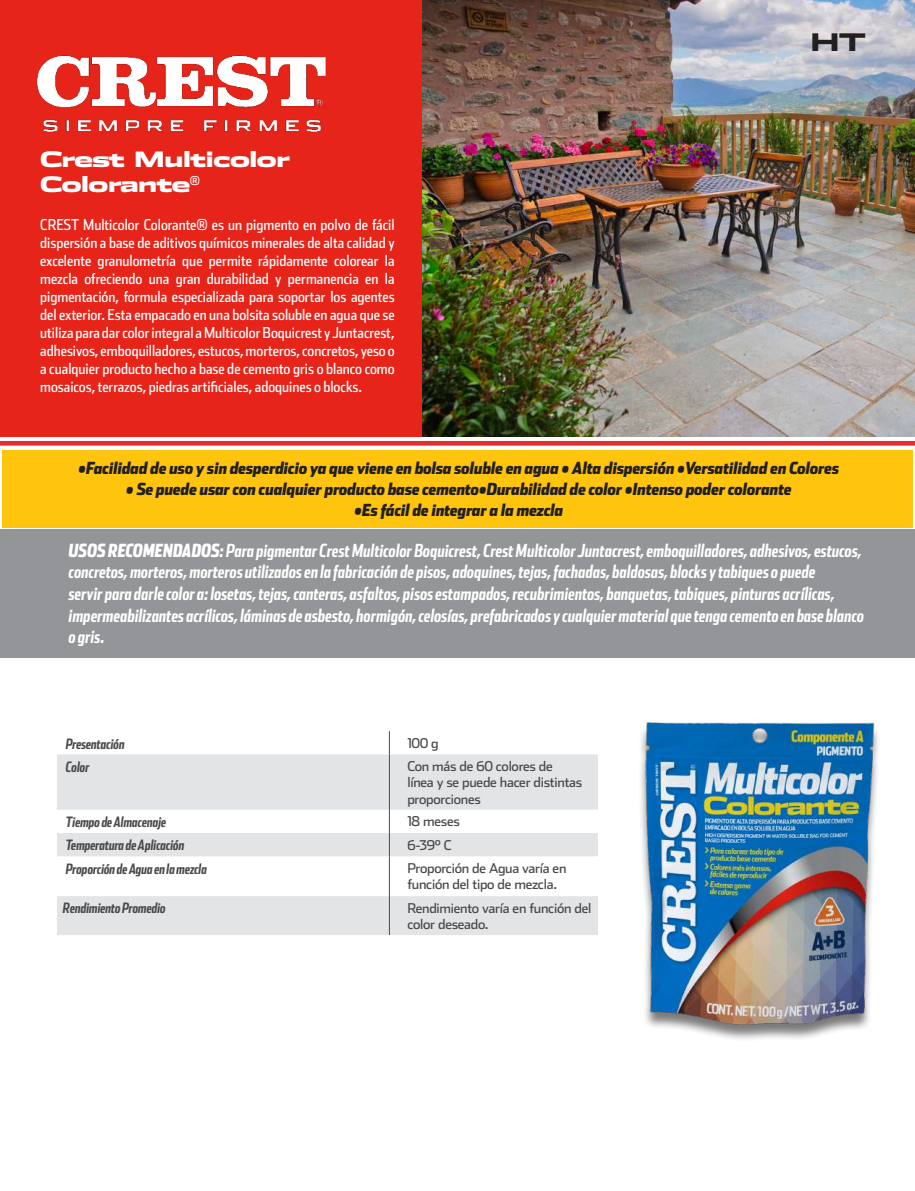
<style>
.page{position:relative;width:915px;height:1191px;background:#fff}
.page>*{position:absolute;margin:0;border:0;box-sizing:border-box;transform-origin:0 0}
.t1{font:900 24px "Stainless Ext";color:#231f20}
.t2{font:900 21px/25.2px "Stainless Ext";letter-spacing:-.05em;color:#fff}
.t3{font:italic 700 18px/21.6px "Stainless Comp";color:#fff}
.t4{font:italic 900 16.5px "Stainless Cond";letter-spacing:-.01em;color:#231f20}
.t5{font:15px/18px "Stainless Cond";color:#fff;text-align:justify}
.t6{font:italic 700 14.25px "Stainless Comp";letter-spacing:-.01em;color:#494a4b}
.t7{font:13.5px/16.2px "Stainless";letter-spacing:-.02em;color:#494a4b}
.s1{font-weight:900}
</style>
<div class="page">
<svg style="left:0;top:441px;width:914px;height:5px;background:#e23e3d"></svg>
<div style="left:2px;top:450px;width:910px;height:77px;background:#fec40e"></div>
<img style="left:421px;top:0;width:493px;height:436px">
<svg style="left:57px;top:856px;width:540px;height:79px"></svg>
<svg style="left:57px;top:731px;width:540px;height:125px"></svg>
<hr style="left:389px;top:856px;width:1px;height:40px;background:#494a4b">
<hr style="left:389px;top:896px;width:1px;height:39px;background:#494a4b">
<div style="left:0;top:0;width:421px;height:436px;background:#e72419"></div>
<img style="left:36px;top:55px;width:290px;height:78px">
<div style="left:0;top:529px;width:914px;height:129px;background:#939598"></div>
<img style="left:641px;top:722px;width:238px;height:315px">
<h2 class="t2" style="left:40px;top:147px;width:252px">Crest Multicolor<br>Colorante<sup>®</sup></h2>
<p class="t5" style="left:40px;top:215px;width:356px">CREST Multicolor Colorante® es un pigmento en polvo de fácil dispersión a base de aditivos químicos minerales de alta calidad y excelente granulometría que permite rápidamente colorear la mezcla ofreciendo una gran durabilidad y permanencia en la pigmentación, formula especializada para soportar los agentes del exterior. Esta empacado en una bolsita soluble en agua que se utiliza para dar color integral a Multicolor Boquicrest y Juntacrest, adhesivos, emboquilladores, estucos, morteros, concretos, yeso o a cualquier producto hecho a base de cemento gris o blanco como mosaicos, terrazos, piedras artificiales, adoquines o blocks.</p>
<h1 class="t1" style="left:810px;top:28px;width:58px">HT</h1>
<p class="t4" style="left:79px;top:457px;width:762px">•Facilidad de uso y sin desperdicio ya que viene en bolsa soluble en agua • Alta dispersión •Versatilidad en Colores</p>
<p class="t4" style="left:126px;top:478px;width:666px">• Se puede usar con cualquier producto base cemento•Durabilidad de color •Intenso poder colorante</p>
<p class="t4" style="left:354px;top:499px;width:210px">•Es fácil de integrar a la mezcla</p>
<p class="t3" style="left:69px;top:539px;width:796px"><span class="s1">USOS RECOMENDADOS</span>: Para pigmentar Crest Multicolor Boquicrest, Crest Multicolor Juntacrest, emboquilladores, adhesivos, estucos, concretos, morteros, morteros utilizados en la fabricación de pisos, adoquines, tejas, fachadas, baldosas, blocks y tabiques o puede<br>servir para darle color a: losetas, tejas, canteras, asfaltos, pisos estampados, recubrimientos, banquetas, tabiques, pinturas acrílicas, impermeabilizantes acrílicos, láminas de asbesto, hormigón, celosías, prefabricados y cualquier material que tenga cemento en base blanco o gris.</p>
<p class="t6" style="left:66px;top:735px;width:60px">Presentación</p>
<p class="t7" style="left:407px;top:734px;width:33px">100 g</p>
<p class="t6" style="left:66px;top:758px;width:25px">Color</p>
<p class="t7" style="left:407px;top:758px;width:176px">Con más de 60 colores de línea y se puede hacer distintas proporciones</p>
<p class="t6" style="left:66px;top:813px;width:102px">Tiempo de Almacenaje</p>
<p class="t7" style="left:407px;top:813px;width:54px">18 meses</p>
<p class="t6" style="left:66px;top:836px;width:120px">Temperatura de Aplicación</p>
<p class="t7" style="left:407px;top:836px;width:46px">6-39° C</p>
<p class="t6" style="left:66px;top:860px;width:143px">Proporción de Agua en la mezcla</p>
<p class="t7" style="left:407px;top:860px;width:160px">Proporción de Agua varía en función del tipo de mezcla.</p>
<p class="t6" style="left:63px;top:899px;width:104px">Rendimiento Promedio</p>
<p class="t7" style="left:407px;top:899px;width:185px">Rendimiento varía en función del color deseado.</p>
</div>
